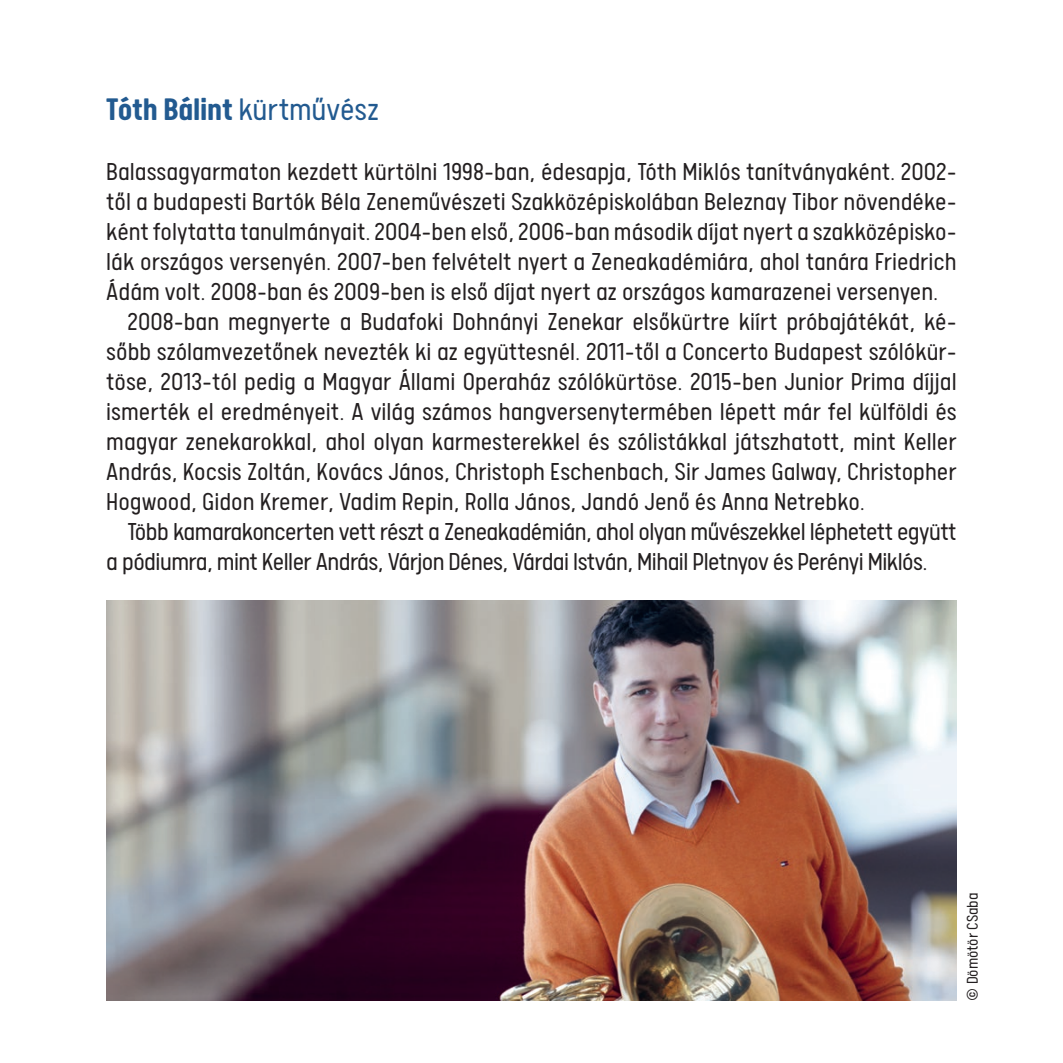
<style>
.page{position:relative;width:1063px;height:1063px;background:#fff}
.page>*{position:absolute;margin:0;border:0;box-sizing:border-box;transform-origin:0 0}
.t1{font:700 35px "Calps";letter-spacing:-.005em;color:#225a90}
.t2{font:300 27.5px "Calps Concerto";color:#231f20}
.t3{font:300 27.5px "Calps Concerto";letter-spacing:-.02em;color:#231f20}
.t4{font:300 17.5px "Calps Concerto";color:#231f20}
.s1{font-family:"Calps Concerto";font-weight:300}
</style>
<div class="page">
<img style="left:106px;top:600px;width:851px;height:401px">
<p class="t1" style="left:106px;top:88px;width:274px">Tóth Bálint <span class="s1">kürtművész</span></p>
<p class="t2" style="left:106px;top:156px;width:852px">Balassagyarmaton kezdett kürtölni 1998-ban, édesapja, Tóth Miklós tanítványaként. 2002-</p>
<p class="t2" style="left:106px;top:186px;width:852px">től a budapesti Bartók Béla Zeneművészeti Szakközépiskolában Beleznay Tibor növendéke-</p>
<p class="t2" style="left:106px;top:216px;width:852px">ként folytatta tanulmányait. 2004-ben első, 2006-ban második díjat nyert a szakközépisko-</p>
<p class="t2" style="left:106px;top:246px;width:852px">lák országos versenyén. 2007-ben felvételt nyert a Zeneakadémiára, ahol tanára Friedrich</p>
<p class="t2" style="left:106px;top:276px;width:834px">Ádám volt. 2008-ban és 2009-ben is első díjat nyert az országos kamarazenei versenyen.</p>
<p class="t2" style="left:128px;top:306px;width:831px">2008-ban megnyerte a Budafoki Dohnányi Zenekar elsőkürtre kiírt próbajátékát, ké-</p>
<p class="t2" style="left:106px;top:336px;width:852px">sőbb szólamvezetőnek nevezték ki az együttesnél. 2011-től a Concerto Budapest szólókür-</p>
<p class="t2" style="left:106px;top:366px;width:852px">töse, 2013-tól pedig a Magyar Állami Operaház szólókürtöse. 2015-ben Junior Prima díjjal</p>
<p class="t2" style="left:106px;top:396px;width:852px">ismerték el eredményeit. A világ számos hangversenytermében lépett már fel külföldi és</p>
<p class="t2" style="left:106px;top:426px;width:852px">magyar zenekarokkal, ahol olyan karmesterekkel és szólistákkal játszhatott, mint Keller</p>
<p class="t2" style="left:106px;top:456px;width:852px">András, Kocsis Zoltán, Kovács János, Christoph Eschenbach, Sir James Galway, Christopher</p>
<p class="t2" style="left:106px;top:486px;width:760px">Hogwood, Gidon Kremer, Vadim Repin, Rolla János, Jandó Jenő és Anna Netrebko.</p>
<p class="t3" style="left:128px;top:516px;width:831px">Több kamarakoncerten vett részt a Zeneakadémián, ahol olyan művészekkel léphetett együtt</p>
<p class="t3" style="left:106px;top:546px;width:823px">a pódiumra, mint Keller András, Várjon Dénes, Várdai István, Mihail Pletnyov és Perényi Miklós.</p>
<p class="t4" style="left:963px;top:1001px;width:109px;rotate:-90deg">© Dömötör CSaba</p>
</div>
